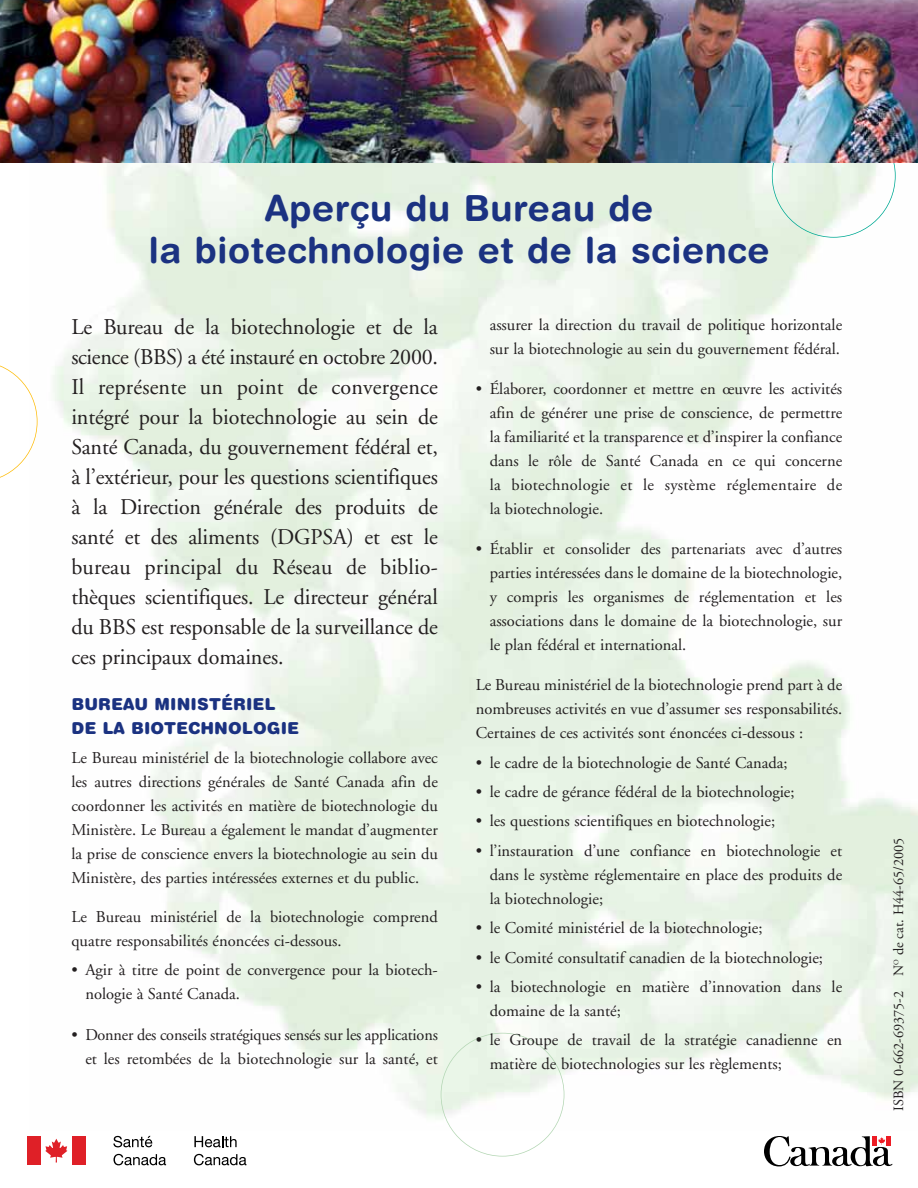
<style>
.page{position:relative;width:918px;height:1188px;background:#fff}
.page>*{position:absolute;margin:0;border:0;box-sizing:border-box;transform-origin:0 0}
.t1{font:700 36px/42px "Helvetica Rounded";letter-spacing:.02em;color:#1b3281;text-align:center}
.t2{font:22.5px/30px "Adobe Garamond";letter-spacing:-.005em;color:#231f20;text-align:justify}
.t3{font:16.5px/24px "Adobe Garamond";color:#231f20;text-align:justify}
.t4{font:900 16.5px/24px "Helvetica Rounded";letter-spacing:.005em;color:#1b3281}
.t5{font:14.25px "Adobe Garamond";color:#231f20}
</style>
<div class="page">
<img style="left:29px;top:162px;width:889px;height:969px">
<div style="left:27px;top:1136px;width:14px;height:29px;background:#df2027"></div>
<svg style="left:45px;top:1139px;width:22px;height:24px"></svg>
<div style="left:72px;top:1136px;width:13px;height:29px;background:#df2027"></div>
<svg style="left:194px;top:1136px;width:43px;height:11px"></svg>
<svg style="left:194px;top:1154px;width:52px;height:11px"></svg>
<svg style="left:113px;top:1136px;width:39px;height:11px"></svg>
<svg style="left:113px;top:1154px;width:53px;height:11px"></svg>
<svg style="left:764px;top:1136px;width:129px;height:30px"></svg>
<div style="left:441px;top:1033px;width:123px;height:124px;border:2px solid #b5d7b5;border-radius:50%"></div>
<svg style="left:0;top:361px;width:38px;height:121px"></svg>
<img style="left:0;top:0;width:918px;height:162px">
<h1 class="t1" style="left:149px;top:190px;width:622px">Aperçu du Bureau de<br>la biotechnologie et de la science</h1>
<p class="t2" style="left:71px;top:314px;width:368px">Le Bureau de la biotechnologie et de la science (BBS) a été instauré en octobre 2000.<br>Il représente un point de convergence intégré pour la biotechnologie au sein de Santé Canada, du gouvernement fédéral et, à l’extérieur, pour les questions scientifiques à la Direction générale des produits de santé et des aliments (DGPSA) et est le bureau principal du Réseau de biblio&shy;thèques scientifiques. Le directeur général du BBS est responsable de la surveillance de ces principaux domaines.</p>
<p class="t4" style="left:71px;top:693px;width:229px">BUREAU MINISTÉRIEL<br>DE LA BIOTECHNOLOGIE</p>
<p class="t3" style="left:71px;top:747px;width:368px">Le Bureau ministériel de la biotechnologie collabore avec les autres directions générales de Santé Canada afin de coordonner les activités en matière de biotechnologie du Ministère. Le Bureau a également le mandat d’augmenter la prise de conscience envers la biotechnologie au sein du Ministère, des parties intéressées externes et du public.</p>
<p class="t3" style="left:71px;top:906px;width:368px">Le Bureau ministériel de la biotechnologie comprend quatre responsabilités énoncées ci-dessous.</p>
<p class="t3" style="left:85px;top:960px;width:354px;text-indent:-14px">• Agir à titre de point de convergence pour la biotech&shy;nologie à Santé Canada.</p>
<p class="t3" style="left:71px;top:1024px;width:368px;text-align:right">• Donner des conseils stratégiques sensés sur les applications et les retombées de la biotechnologie sur la santé, et</p>
<p class="t3" style="left:490px;top:314px;width:354px">assurer la direction du travail de politique horizontale sur la biotechnologie au sein du gouvernement fédéral.</p>
<p class="t3" style="left:490px;top:378px;width:354px;text-indent:-14px">• Élaborer, coordonner et mettre en œuvre les activités afin de générer une prise de conscience, de permettre la familiarité et la transparence et d’inspirer la confiance dans le rôle de Santé Canada en ce qui concerne la biotechnologie et le système réglementaire de la biotechnologie.</p>
<p class="t3" style="left:490px;top:538px;width:354px;text-indent:-14px">• Établir et consolider des partenariats avec d’autres parties intéressées dans le domaine de la biotechnologie, y compris les organismes de réglementation et les associations dans le domaine de la biotechnologie, sur le plan fédéral et international.</p>
<p class="t3" style="left:476px;top:675px;width:368px">Le Bureau ministériel de la biotechnologie prend part à de nombreuses activités en vue d’assumer ses responsabilités.<br>Certaines de ces activités sont énoncées ci-dessous :</p>
<p class="t3" style="left:476px;top:752px;width:313px">• le cadre de la biotechnologie de Santé Canada;</p>
<p class="t3" style="left:476px;top:781px;width:320px">• le cadre de gérance fédéral de la biotechnologie;</p>
<p class="t3" style="left:476px;top:811px;width:301px">• les questions scientifiques en biotechnologie;</p>
<p class="t3" style="left:490px;top:840px;width:354px;text-indent:-14px">• l’instauration d’une confiance en biotechnologie et dans le système réglementaire en place des produits de la biotechnologie;</p>
<p class="t3" style="left:476px;top:918px;width:288px">• le Comité ministériel de la biotechnologie;</p>
<p class="t3" style="left:476px;top:947px;width:349px">• le Comité consultatif canadien de la biotechnologie;</p>
<p class="t3" style="left:490px;top:976px;width:354px;text-indent:-14px">• la biotechnologie en matière d’innovation dans le domaine de la santé;</p>
<p class="t3" style="left:490px;top:1030px;width:354px;text-indent:-14px">• le Groupe de travail de la stratégie canadienne en matière de biotechnologies sur les règlements;</p>
<p class="t5" style="left:893px;top:1111px;width:275px;rotate:-90deg">ISBN 0-662-69375-2 N<sup>O</sup> de cat. H44-65/2005</p>
</div>
